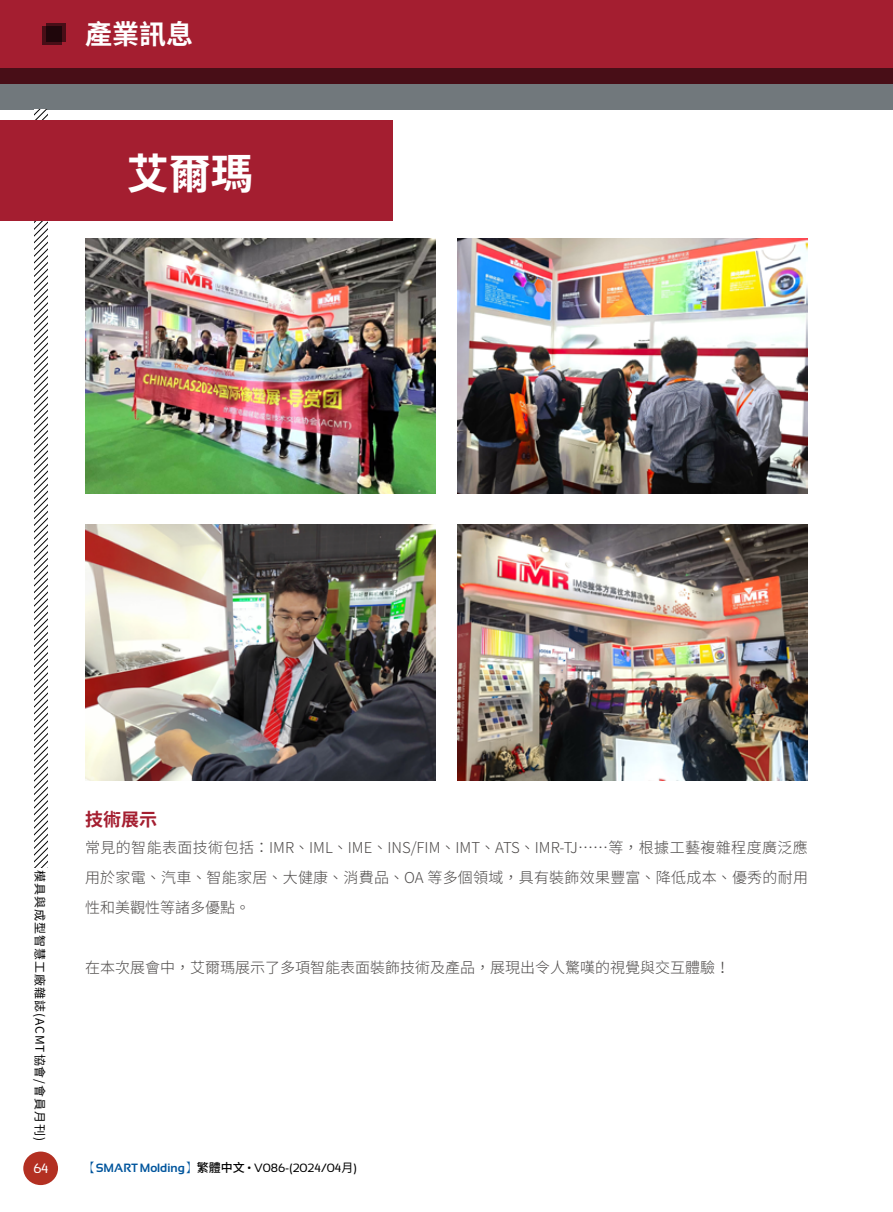
<style>
.page{position:relative;width:893px;height:1212px;background:#fff}
.page>*{position:absolute;margin:0;border:0;box-sizing:border-box;transform-origin:0 0}
.t1{font:700 42px "Noto Sans CJ Ktc";color:#fff}
.t2{font:700 27px "Noto Sans CJ Ktc";color:#fff}
.t3{font:700 18px "Noto Sans CJ Ktc";color:#a41e30}
.t4{font:300 15px/30px "Noto Sans CJ Ktc";color:#4c4948;text-align:justify}
.t5{font:13.5px "Sansation";color:#fff}
.t6{font:12px "Sansation";color:#000}
.t7{font:12px "Noto Sans CJ Ktc";letter-spacing:.08em;color:#000}
.s1{font-family:"Adobe Ming Std";font-weight:300;color:#00559d}
.s2{font-weight:700;color:#00559d}
.s3{font-family:"Noto Sans CJ Ktc";font-weight:500}
.s4{font-family:"Noto Sans CJ Ktc"}
</style>
<div class="page">
<div style="left:0;top:0;width:893px;height:84px;background:#a41e30"></div>
<svg style="left:0;top:68px;width:893px;height:41px;background:#604e54"></svg>
<svg style="left:34px;top:109px;width:13px;height:758px"></svg>
<div style="left:23px;top:1151px;width:35px;height:34px;background:#b33022;border-radius:50%"></div>
<div style="left:43px;top:26px;width:19px;height:19px;background:#480e17"></div>
<svg style="left:46px;top:23px;width:20px;height:19px"></svg>
<div style="left:0;top:120px;width:392px;height:101px;background:#a41e30"></div>
<img style="left:457px;top:239px;width:351px;height:254px">
<img style="left:457px;top:525px;width:351px;height:255px">
<img style="left:85px;top:239px;width:351px;height:254px">
<img style="left:85px;top:525px;width:351px;height:255px">
<h2 class="t2" style="left:85px;top:19px;width:109px">產業訊息</h2>
<h1 class="t1" style="left:127px;top:150px;width:127px">艾爾瑪</h1>
<p class="t7" style="left:47px;top:870px;width:272px;rotate:90deg">模具與成型智慧工廠雜誌(ACMT協會/會員月刊)</p>
<p class="t5" style="left:34px;top:1161px;width:17px">64</p>
<p class="t3" style="left:85px;top:809px;width:73px">技術展示</p>
<p class="t4" style="left:85px;top:833px;width:724px">常見的智能表面技術包括：IMR、IML、IME、INS/FIM、IMT、ATS、IMR-TJ……等，根據工藝複雜程度廣泛應用於家電、汽車、智能家居、大健康、消費品、OA 等多個領域，具有裝飾效果豐富、降低成本、優秀的耐用性和美觀性等諸多優點。</p>
<p class="t4" style="left:85px;top:953px;width:646px">在本次展會中，艾爾瑪展示了多項智能表面裝飾技術及產品，展現出令人驚嘆的視覺與交互體驗！</p>
<p class="t6" style="left:84px;top:1161px;width:274px"><span class="s1">【</span><span class="s2">SMART Molding</span><span class="s1">】</span><span class="s3">繁體中文</span> • V086-(2024/04<span class="s4">月</span>)</p>
</div>
